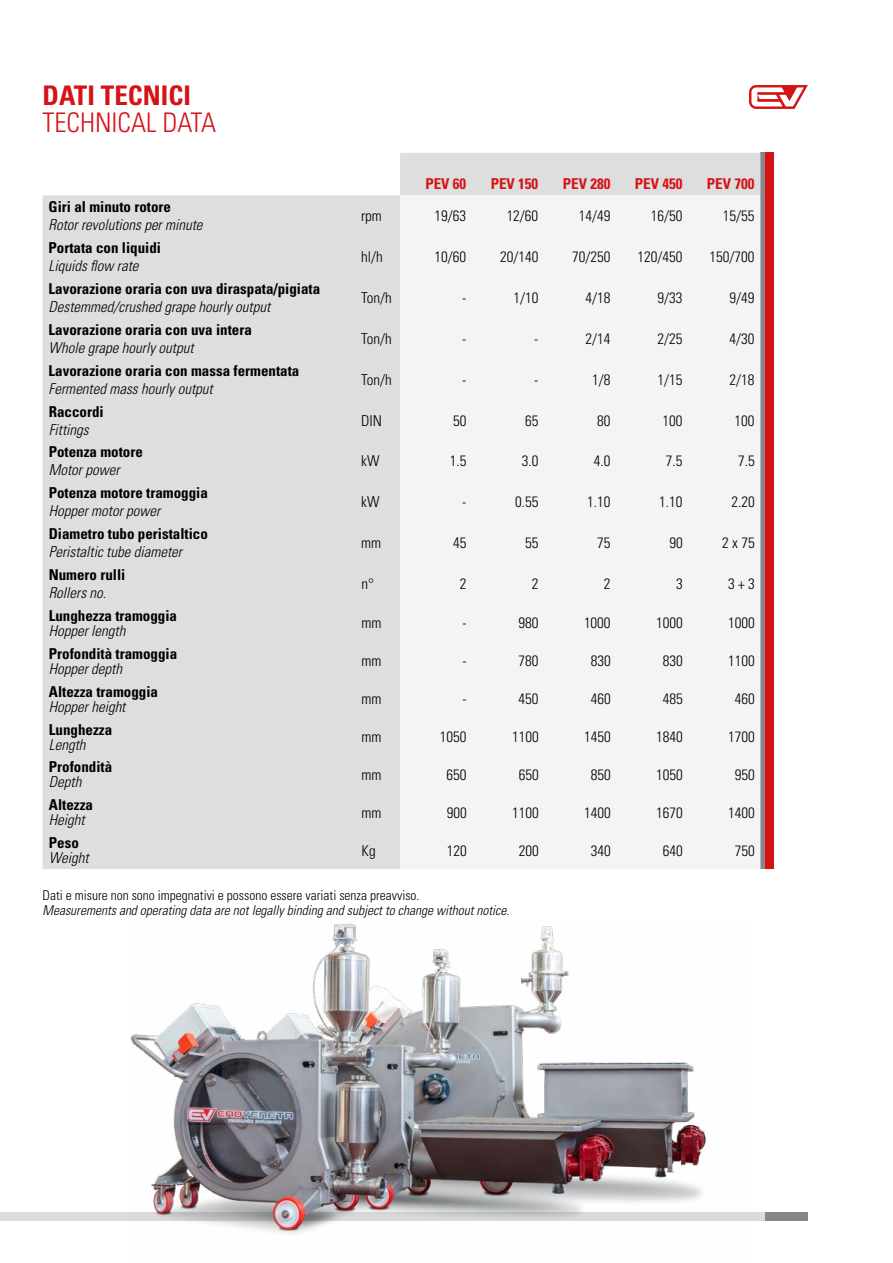
<style>
.page{position:relative;width:893px;height:1263px;background:#fff}
.page>*{position:absolute;margin:0;border:0;box-sizing:border-box;transform-origin:0 0}
.t1{font:300 condensed 27px "Univers LT Std";color:#d51317}
.t2{font:700 condensed 27px "Univers LT Std";color:#d51317}
.t3{font:300 condensed 15px "Univers LT Std";color:#000}
.t4{font:700 condensed 15px "Univers LT Std";color:#000}
.t5{font:italic 300 condensed 15px "Univers LT Std";color:#000}
.t6{font:700 condensed 15px "Univers LT Std";color:#d51317}
.t7{font:italic 300 condensed 13.5px "Univers LT Std";color:#000}
.t8{font:300 condensed 13.5px "Univers LT Std";color:#000}
</style>
<div class="page">
<div style="left:760px;top:153px;width:9px;height:716px;background:#878787"></div>
<div style="left:765px;top:153px;width:9px;height:716px;background:#d51317"></div>
<svg style="left:0;top:1212px;width:808px;height:8px"></svg>
<svg style="left:749px;top:85px;width:59px;height:24px"></svg>
<div style="left:43px;top:153px;width:717px;height:716px;background:#dedede"></div>
<div style="left:400px;top:195px;width:360px;height:674px;background:#f4f4f4"></div>
<img style="left:130px;top:923px;width:623px;height:311px">
<h1 class="t2" style="left:43px;top:78px;width:150px">DATI TECNICI</h1>
<h1 class="t1" style="left:43px;top:106px;width:175px">TECHNICAL DATA</h1>
<p class="t4" style="left:49px;top:198px;width:124px">Giri al minuto rotore</p>
<p class="t5" style="left:49px;top:216px;width:156px">Rotor revolutions per minute</p>
<p class="t4" style="left:49px;top:239px;width:114px">Portata con liquidi</p>
<p class="t5" style="left:49px;top:257px;width:91px">Liquids flow rate</p>
<p class="t4" style="left:49px;top:279px;width:273px">Lavorazione oraria con uva diraspata/pigiata</p>
<p class="t5" style="left:49px;top:298px;width:223px">Destemmed/crushed grape hourly output</p>
<p class="t4" style="left:49px;top:320px;width:205px">Lavorazione oraria con uva intera</p>
<p class="t5" style="left:49px;top:339px;width:146px">Whole grape hourly output</p>
<p class="t4" style="left:49px;top:361px;width:252px">Lavorazione oraria con massa fermentata</p>
<p class="t5" style="left:49px;top:379px;width:166px">Fermented mass hourly output</p>
<p class="t4" style="left:49px;top:402px;width:57px">Raccordi</p>
<p class="t5" style="left:49px;top:420px;width:41px">Fittings</p>
<p class="t4" style="left:49px;top:443px;width:96px">Potenza motore</p>
<p class="t5" style="left:49px;top:461px;width:72px">Motor power</p>
<p class="t4" style="left:49px;top:484px;width:161px">Potenza motore tramoggia</p>
<p class="t5" style="left:49px;top:502px;width:113px">Hopper motor power</p>
<p class="t4" style="left:49px;top:525px;width:161px">Diametro tubo peristaltico</p>
<p class="t5" style="left:49px;top:543px;width:135px">Peristaltic tube diameter</p>
<p class="t4" style="left:49px;top:565px;width:78px">Numero rulli</p>
<p class="t5" style="left:49px;top:584px;width:59px">Rollers no.</p>
<p class="t4" style="left:49px;top:606px;width:130px">Lunghezza tramoggia</p>
<p class="t5" style="left:49px;top:622px;width:78px">Hopper length</p>
<p class="t4" style="left:49px;top:644px;width:130px">Profondità tramoggia</p>
<p class="t5" style="left:49px;top:659px;width:75px">Hopper depth</p>
<p class="t4" style="left:49px;top:682px;width:111px">Altezza tramoggia</p>
<p class="t5" style="left:49px;top:697px;width:78px">Hopper height</p>
<p class="t4" style="left:49px;top:720px;width:65px">Lunghezza</p>
<p class="t5" style="left:49px;top:735px;width:38px">Length</p>
<p class="t4" style="left:49px;top:758px;width:65px">Profondità</p>
<p class="t5" style="left:49px;top:773px;width:34px">Depth</p>
<p class="t4" style="left:49px;top:796px;width:46px">Altezza</p>
<p class="t5" style="left:49px;top:811px;width:37px">Height</p>
<p class="t4" style="left:49px;top:833px;width:31px">Peso</p>
<p class="t5" style="left:49px;top:849px;width:41px">Weight</p>
<p class="t6" style="left:425px;top:175px;width:42px">PEV 60</p>
<p class="t6" style="left:491px;top:175px;width:49px">PEV 150</p>
<p class="t6" style="left:563px;top:175px;width:49px">PEV 280</p>
<p class="t6" style="left:635px;top:175px;width:49px">PEV 450</p>
<p class="t6" style="left:707px;top:175px;width:49px">PEV 700</p>
<p class="t3" style="left:361px;top:207px;width:22px">rpm</p>
<p class="t3" style="left:435px;top:207px;width:33px">19/63</p>
<p class="t3" style="left:507px;top:207px;width:33px">12/60</p>
<p class="t3" style="left:579px;top:207px;width:33px">14/49</p>
<p class="t3" style="left:651px;top:207px;width:33px">16/50</p>
<p class="t3" style="left:723px;top:207px;width:33px">15/55</p>
<p class="t3" style="left:361px;top:248px;width:23px">hl/h</p>
<p class="t3" style="left:435px;top:248px;width:33px">10/60</p>
<p class="t3" style="left:500px;top:248px;width:40px">20/140</p>
<p class="t3" style="left:572px;top:248px;width:40px">70/250</p>
<p class="t3" style="left:637px;top:248px;width:46px">120/450</p>
<p class="t3" style="left:710px;top:248px;width:46px">150/700</p>
<p class="t3" style="left:361px;top:289px;width:32px">Ton/h</p>
<p class="t3" style="left:462px;top:289px;width:6px">-</p>
<p class="t3" style="left:513px;top:289px;width:26px">1/10</p>
<p class="t3" style="left:585px;top:289px;width:26px">4/18</p>
<p class="t3" style="left:657px;top:289px;width:26px">9/33</p>
<p class="t3" style="left:730px;top:289px;width:26px">9/49</p>
<p class="t3" style="left:361px;top:330px;width:32px">Ton/h</p>
<p class="t3" style="left:462px;top:330px;width:6px">-</p>
<p class="t3" style="left:534px;top:330px;width:6px">-</p>
<p class="t3" style="left:585px;top:330px;width:26px">2/14</p>
<p class="t3" style="left:657px;top:330px;width:26px">2/25</p>
<p class="t3" style="left:730px;top:330px;width:26px">4/30</p>
<p class="t3" style="left:361px;top:370px;width:32px">Ton/h</p>
<p class="t3" style="left:462px;top:370px;width:6px">-</p>
<p class="t3" style="left:534px;top:370px;width:6px">-</p>
<p class="t3" style="left:592px;top:370px;width:20px">1/8</p>
<p class="t3" style="left:658px;top:370px;width:26px">1/15</p>
<p class="t3" style="left:730px;top:370px;width:26px">2/18</p>
<p class="t3" style="left:361px;top:411px;width:22px">DIN</p>
<p class="t3" style="left:453px;top:411px;width:15px">50</p>
<p class="t3" style="left:525px;top:411px;width:15px">65</p>
<p class="t3" style="left:597px;top:411px;width:15px">80</p>
<p class="t3" style="left:663px;top:411px;width:21px">100</p>
<p class="t3" style="left:735px;top:411px;width:21px">100</p>
<p class="t3" style="left:361px;top:452px;width:20px">kW</p>
<p class="t3" style="left:450px;top:452px;width:18px">1.5</p>
<p class="t3" style="left:522px;top:452px;width:18px">3.0</p>
<p class="t3" style="left:594px;top:452px;width:18px">4.0</p>
<p class="t3" style="left:666px;top:452px;width:18px">7.5</p>
<p class="t3" style="left:738px;top:452px;width:18px">7.5</p>
<p class="t3" style="left:361px;top:493px;width:20px">kW</p>
<p class="t3" style="left:462px;top:493px;width:6px">-</p>
<p class="t3" style="left:515px;top:493px;width:25px">0.55</p>
<p class="t3" style="left:587px;top:493px;width:25px">1.10</p>
<p class="t3" style="left:659px;top:493px;width:25px">1.10</p>
<p class="t3" style="left:731px;top:493px;width:25px">2.20</p>
<p class="t3" style="left:361px;top:534px;width:22px">mm</p>
<p class="t3" style="left:453px;top:534px;width:15px">45</p>
<p class="t3" style="left:525px;top:534px;width:15px">55</p>
<p class="t3" style="left:597px;top:534px;width:15px">75</p>
<p class="t3" style="left:669px;top:534px;width:15px">90</p>
<p class="t3" style="left:722px;top:534px;width:34px">2 x 75</p>
<p class="t3" style="left:361px;top:575px;width:14px">n°</p>
<p class="t3" style="left:460px;top:575px;width:8px">2</p>
<p class="t3" style="left:532px;top:575px;width:8px">2</p>
<p class="t3" style="left:604px;top:575px;width:8px">2</p>
<p class="t3" style="left:676px;top:575px;width:8px">3</p>
<p class="t3" style="left:728px;top:575px;width:28px">3 + 3</p>
<p class="t3" style="left:361px;top:614px;width:22px">mm</p>
<p class="t3" style="left:462px;top:614px;width:6px">-</p>
<p class="t3" style="left:519px;top:614px;width:21px">980</p>
<p class="t3" style="left:584px;top:614px;width:28px">1000</p>
<p class="t3" style="left:656px;top:614px;width:28px">1000</p>
<p class="t3" style="left:728px;top:614px;width:28px">1000</p>
<p class="t3" style="left:361px;top:652px;width:22px">mm</p>
<p class="t3" style="left:462px;top:652px;width:6px">-</p>
<p class="t3" style="left:519px;top:652px;width:21px">780</p>
<p class="t3" style="left:591px;top:652px;width:21px">830</p>
<p class="t3" style="left:663px;top:652px;width:21px">830</p>
<p class="t3" style="left:728px;top:652px;width:28px">1100</p>
<p class="t3" style="left:361px;top:690px;width:22px">mm</p>
<p class="t3" style="left:462px;top:690px;width:6px">-</p>
<p class="t3" style="left:519px;top:690px;width:21px">450</p>
<p class="t3" style="left:591px;top:690px;width:21px">460</p>
<p class="t3" style="left:663px;top:690px;width:21px">485</p>
<p class="t3" style="left:735px;top:690px;width:21px">460</p>
<p class="t3" style="left:361px;top:728px;width:22px">mm</p>
<p class="t3" style="left:440px;top:728px;width:28px">1050</p>
<p class="t3" style="left:512px;top:728px;width:28px">1100</p>
<p class="t3" style="left:584px;top:728px;width:28px">1450</p>
<p class="t3" style="left:656px;top:728px;width:28px">1840</p>
<p class="t3" style="left:728px;top:728px;width:28px">1700</p>
<p class="t3" style="left:361px;top:765px;width:22px">mm</p>
<p class="t3" style="left:447px;top:765px;width:21px">650</p>
<p class="t3" style="left:519px;top:765px;width:21px">650</p>
<p class="t3" style="left:591px;top:765px;width:21px">850</p>
<p class="t3" style="left:656px;top:765px;width:28px">1050</p>
<p class="t3" style="left:735px;top:765px;width:21px">950</p>
<p class="t3" style="left:361px;top:803px;width:22px">mm</p>
<p class="t3" style="left:447px;top:803px;width:21px">900</p>
<p class="t3" style="left:512px;top:803px;width:28px">1100</p>
<p class="t3" style="left:584px;top:803px;width:28px">1400</p>
<p class="t3" style="left:656px;top:803px;width:28px">1670</p>
<p class="t3" style="left:728px;top:803px;width:28px">1400</p>
<p class="t3" style="left:362px;top:841px;width:16px">Kg</p>
<p class="t3" style="left:447px;top:841px;width:21px">120</p>
<p class="t3" style="left:519px;top:841px;width:21px">200</p>
<p class="t3" style="left:591px;top:841px;width:21px">340</p>
<p class="t3" style="left:663px;top:841px;width:21px">640</p>
<p class="t3" style="left:735px;top:841px;width:21px">750</p>
<p class="t8" style="left:43px;top:887px;width:379px">Dati e misure non sono impegnativi e possono essere variati senza preavviso.</p>
<p class="t7" style="left:43px;top:902px;width:468px">Measurements and operating data are not legally binding and subject to change without notice.</p>
</div>
